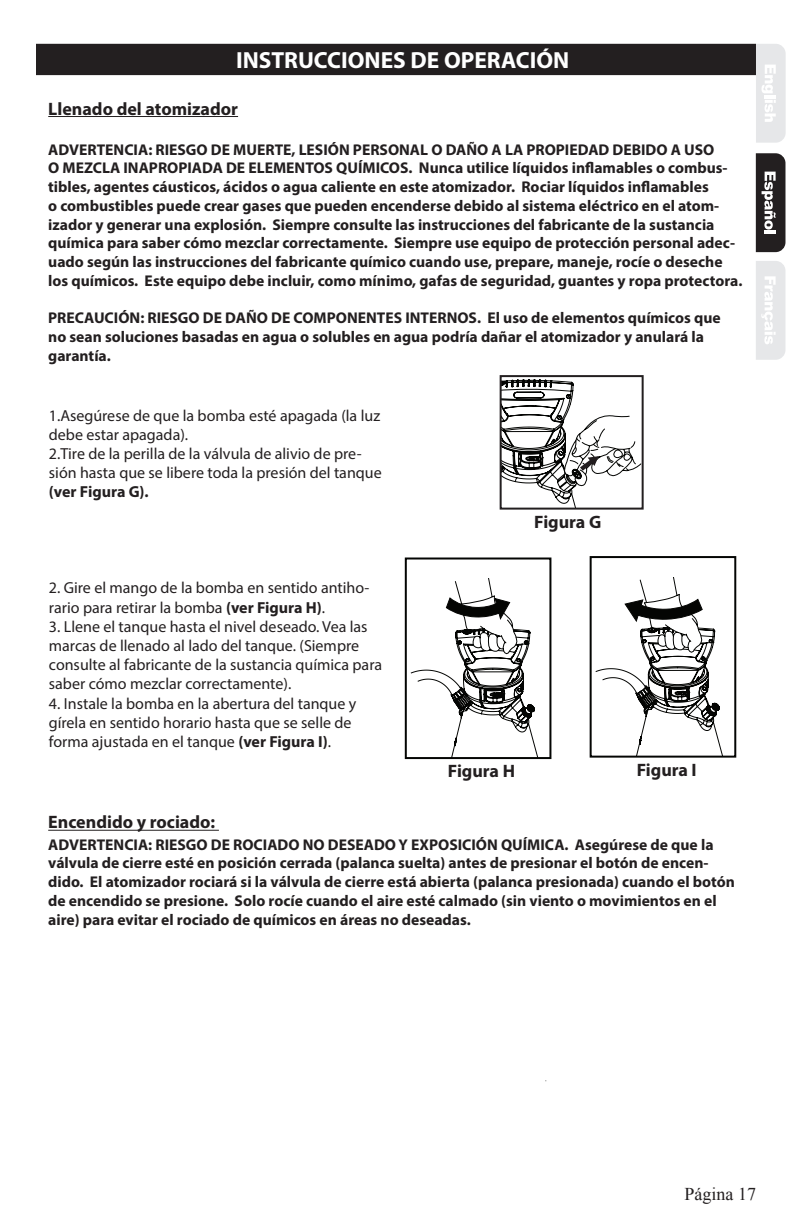
<style>
.page{position:relative;width:792px;height:1224px;background:#fff}
.page>*{position:absolute;margin:0;border:0;box-sizing:border-box;transform-origin:0 0}
.t1{font:700 23.4px "Myriad Pro";color:#fff}
.t2{font:700 18px "Myriad Pro";color:#231f20}
.t3{font:18px "Times New Roman";color:#231f20}
.t4{font:16px/19.2px "Myriad Pro";color:#231f20}
.t5{font:700 16px "Myriad Pro";color:#231f20}
.t6{font:700 15.6px/18.8px "Myriad Pro";color:#231f20}
.s1{font-weight:700}
</style>
<div class="page">
<div style="left:37px;top:44px;width:718px;height:30px;background:#231f20"></div>
<div style="left:36px;top:44px;width:720px;height:31px;border:1px solid #231f20"></div>
<hr style="left:48px;top:116px;width:190px;height:1px;background:#231f20">
<svg style="left:503px;top:380px;width:138px;height:127px"></svg>
<div style="left:500px;top:375px;width:144px;height:135px;border:2px solid #231f20"></div>
<svg style="left:411px;top:579px;width:127px;height:177px"></svg>
<div style="left:405px;top:558px;width:146px;height:201px;border:2px solid #040503"></div>
<svg style="left:596px;top:577px;width:127px;height:178px"></svg>
<div style="left:590px;top:556px;width:146px;height:202px;border:2px solid #040503"></div>
<hr style="left:48px;top:830px;width:171px;height:1px;background:#231f20">
<svg style="left:756px;top:44px;width:30px;height:99px"></svg>
<svg style="left:756px;top:261px;width:29px;height:99px"></svg>
<svg style="left:756px;top:153px;width:29px;height:99px;background:#454142"></svg>
<h1 class="t1" style="left:236px;top:44px;width:335px">INSTRUCCIONES DE OPERACIÓN</h1>
<p class="t2" style="left:48px;top:97px;width:191px">Llenado del atomizador</p>
<p class="t6" style="left:48px;top:140px;width:696px">ADVERTENCIA: RIESGO DE MUERTE, LESIÓN PERSONAL O DAÑO A LA PROPIEDAD DEBIDO A USO<br>O MEZCLA INAPROPIADA DE ELEMENTOS QUÍMICOS. Nunca utilice líquidos inflamables o combus&shy;tibles, agentes cáusticos, ácidos o agua caliente en este atomizador. Rociar líquidos inflamables<br>o combustibles puede crear gases que pueden encenderse debido al sistema eléctrico en el atom&shy;izador y generar una explosión. Siempre consulte las instrucciones del fabricante de la sustancia química para saber cómo mezclar correctamente. Siempre use equipo de protección personal adec&shy;uado según las instrucciones del fabricante químico cuando use, prepare, maneje, rocíe o deseche los químicos. Este equipo debe incluir, como mínimo, gafas de seguridad, guantes y ropa protectora.</p>
<p class="t6" style="left:48px;top:308px;width:674px">PRECAUCIÓN: RIESGO DE DAÑO DE COMPONENTES INTERNOS. El uso de elementos químicos que no sean soluciones basadas en agua o solubles en agua podría dañar el atomizador y anulará la garantía.</p>
<p class="t4" style="left:49px;top:405px;width:334px">1.Asegúrese de que la bomba esté apagada (la luz debe estar apagada).<br>2.Tire de la perilla de la válvula de alivio de pre&shy;sión hasta que se libere toda la presión del tanque</p>
<p class="t5" style="left:49px;top:482px;width:101px">(ver Figura G).</p>
<p class="t4" style="left:49px;top:578px;width:322px">2. Gire el mango de la bomba en sentido antiho&shy;rario para retirar la bomba <span class="s1">(ver Figura H)</span>.</p>
<p class="t4" style="left:49px;top:617px;width:335px">3. Llene el tanque hasta el nivel deseado. Vea las marcas de llenado al lado del tanque. (Siempre consulte al fabricante de la sustancia química para saber cómo mezclar correctamente).</p>
<p class="t4" style="left:49px;top:693px;width:309px">4. Instale la bomba en la abertura del tanque y gírela en sentido horario hasta que se selle de forma ajustada en el tanque <span class="s1">(ver Figura I)</span>.</p>
<p class="t2" style="left:534px;top:510px;width:69px">Figura G</p>
<p class="t2" style="left:448px;top:759px;width:69px">Figura H</p>
<p class="t2" style="left:637px;top:758px;width:61px">Figura I</p>
<p class="t2" style="left:48px;top:811px;width:169px">Encendido y rociado:</p>
<p class="t6" style="left:48px;top:835px;width:688px">ADVERTENCIA: RIESGO DE ROCIADO NO DESEADO Y EXPOSICIÓN QUÍMICA. Asegúrese de que la válvula de cierre esté en posición cerrada (palanca suelta) antes de presionar el botón de encen&shy;dido. El atomizador rociará si la válvula de cierre está abierta (palanca presionada) cuando el botón de encendido se presione. Solo rocíe cuando el aire esté calmado (sin viento o movimientos en el aire) para evitar el rociado de químicos en áreas no deseadas.</p>
<p class="t3" style="left:685px;top:1182px;width:73px">Página 17</p>
</div>
